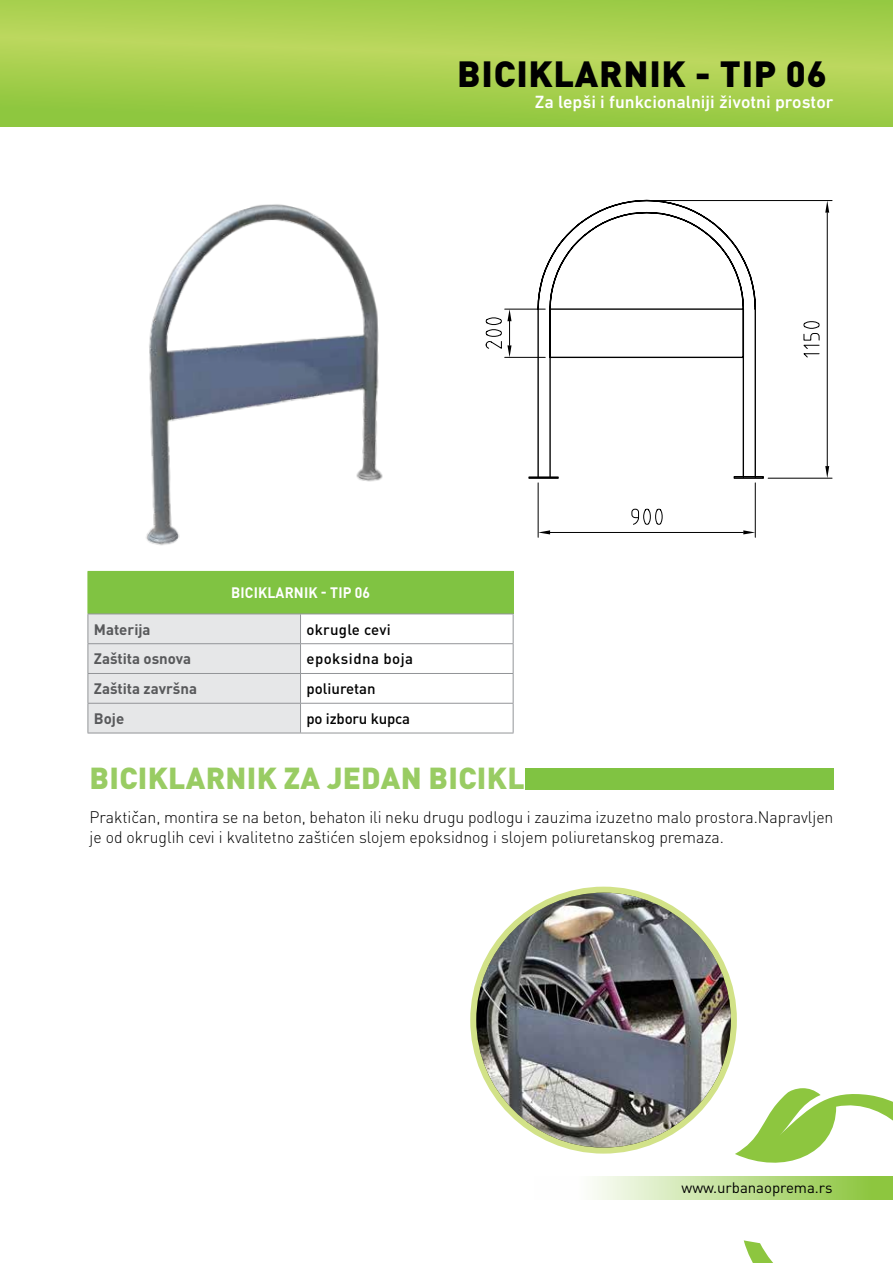
<style>
.page{position:relative;width:893px;height:1263px;background:#fff}
.page>*{position:absolute;margin:0;border:0;box-sizing:border-box;transform-origin:0 0}
.t1{font:900 36px "DIN Pro";letter-spacing:.02em;color:#000}
.t2{font:900 30px "DIN Pro";color:#99cc63}
.t3{font:500 18px "DIN Next LT Pro";color:#fff}
.t4{font:300 16.5px/19.8px "DIN Pro";color:#000;scale:.96 1}
.t5{font:700 15px "DIN Pro";color:#58595b}
.t6{font:500 15px "DIN Pro";color:#000}
.t7{font:15px "DIN Pro";color:#000}
.t8{font:700 15px "DIN Pro";letter-spacing:.01em;color:#fff;scale:.93 1}
.t9{font:500 15px "DIN Pro";letter-spacing:.03em;color:#000}
</style>
<div class="page">
<svg style="left:0;top:0;width:893px;height:127px;background:#a7cf4e"></svg>
<svg style="left:592px;top:1176px;width:143px;height:23px;background:#dcedc5"></svg>
<svg style="left:735px;top:1088px;width:158px;height:175px"></svg>
<div style="left:525px;top:768px;width:308px;height:21px;background:#80c342"></div>
<div style="left:88px;top:571px;width:425px;height:43px;background:#80c342"></div>
<hr style="left:513px;top:572px;width:1px;height:41px;background:#80c342">
<hr style="left:88px;top:613px;width:213px;height:1px;background:#939598">
<svg style="left:88px;top:614px;width:213px;height:119px;background:#e2e3e4"></svg>
<hr style="left:88px;top:733px;width:213px;height:1px;background:#939598">
<hr style="left:301px;top:613px;width:212px;height:1px;background:#939598">
<hr style="left:301px;top:643px;width:212px;height:1px;background:#939598">
<hr style="left:301px;top:673px;width:212px;height:1px;background:#939598">
<hr style="left:301px;top:703px;width:212px;height:1px;background:#939598">
<svg style="left:513px;top:614px;width:1px;height:119px"></svg>
<hr style="left:301px;top:733px;width:212px;height:1px;background:#939598">
<svg style="left:473px;top:890px;width:261px;height:260px;background:#cbda84"></svg>
<img style="left:476px;top:893px;width:255px;height:254px;border-radius:127px">
<div style="left:470px;top:887px;width:267px;height:266px;border:6px solid #d2e288;border-radius:50%"></div>
<hr style="left:827px;top:213px;width:1px;height:253px;background:#000">
<hr style="left:651px;top:200px;width:181px;height:1px;background:#000">
<hr style="left:768px;top:478px;width:64px;height:1px;background:#000">
<svg style="left:825px;top:466px;width:4px;height:12px"></svg>
<svg style="left:825px;top:201px;width:4px;height:12px"></svg>
<svg style="left:485px;top:308px;width:335px;height:50px"></svg>
<div style="left:528px;top:476px;width:31px;height:3px;border:1px solid #000"></div>
<hr style="left:550px;top:532px;width:193px;height:1px;background:#000">
<hr style="left:755px;top:483px;width:1px;height:54px;background:#000">
<hr style="left:538px;top:483px;width:1px;height:54px;background:#000">
<svg style="left:538px;top:530px;width:12px;height:4px"></svg>
<svg style="left:743px;top:530px;width:12px;height:4px"></svg>
<svg style="left:631px;top:508px;width:32px;height:17px"></svg>
<svg style="left:537px;top:199px;width:228px;height:280px"></svg>
<img style="left:146px;top:204px;width:237px;height:342px">
<h1 class="t1" style="left:457px;top:50px;width:371px">BICIKLARNIK - TIP 06</h1>
<p class="t3" style="left:535px;top:92px;width:300px">Za lepši i funkcionalniji životni prostor</p>
<p class="t8" style="left:231px;top:583px;width:151px">Biciklarn ik - TI P 06</p>
<p class="t5" style="left:94px;top:619px;width:58px">Materija</p>
<p class="t6" style="left:307px;top:619px;width:86px">okrugle cevi</p>
<p class="t5" style="left:94px;top:649px;width:99px">Zaštita osnova</p>
<p class="t9" style="left:307px;top:649px;width:108px">epoksidna boja</p>
<p class="t5" style="left:94px;top:678px;width:105px">Zaštita završna</p>
<p class="t6" style="left:307px;top:678px;width:71px">poliuretan</p>
<p class="t5" style="left:94px;top:708px;width:32px">Boje</p>
<p class="t6" style="left:307px;top:708px;width:105px">po izboru kupca</p>
<h2 class="t2" style="left:90px;top:758px;width:38px">BICIKLARNIK</h2>
<h2 class="t2" style="left:284px;top:758px;width:63px">ZA JEDAN</h2>
<h2 class="t2" style="left:429px;top:758px;width:17px">BICIKL</h2>
<p class="t4" style="left:89px;top:807px;width:776px">Praktičan, montira se na beton, behaton ili neku drugu podlogu i zauzima izuzetno malo prostora.Napravljen je od okruglih cevi i kvalitetno zaštićen slojem epoksidnog i slojem poliuretanskog premaza.</p>
<p class="t7" style="left:681px;top:1177px;width:153px">www.urbanaoprema.rs</p>
</div>
